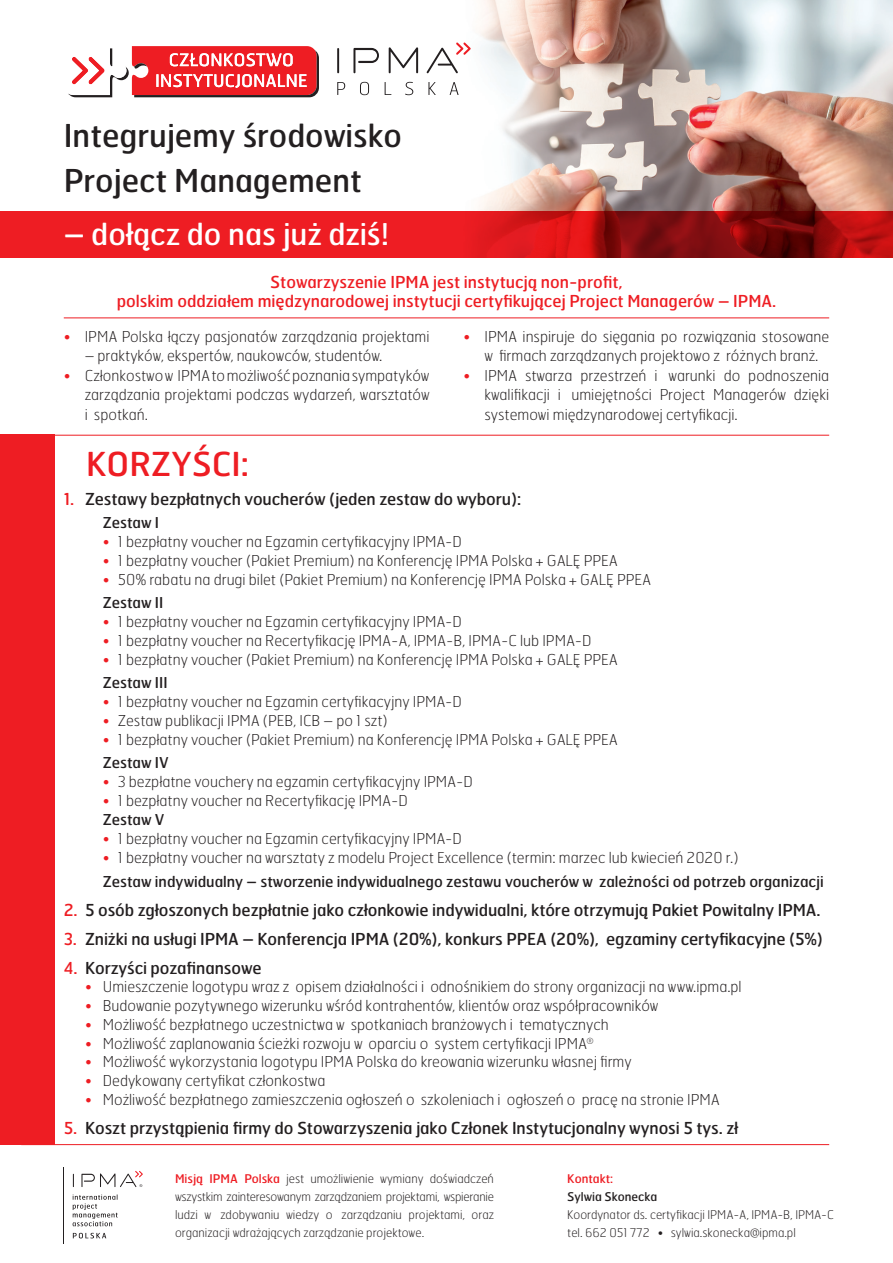
<style>
.page{position:relative;width:893px;height:1263px;background:#fff}
.page>*{position:absolute;margin:0;border:0;box-sizing:border-box;transform-origin:0 0}
.t1{font:33px "Hermes Pl";color:#ee1d23}
.t2{font:31.5px/45px "Hermes Pl";color:#231f20}
.t3{font:30px "Hermes Pl";color:#fff}
.SRÓDTYTULIK{font:16.5px "Hermes Pl";letter-spacing:-.005em;color:#231f20}
.t4{font:16.5px/19.5px "Hermes Pl";color:#ee1d23;text-align:center}
.TXT{font:100 15px/19.5px "Hermes Pl";color:#231f20;text-align:justify}
.ZESTAW{font:15px "Hermes Pl";color:#231f20}
.TXT-2{font:15px "Hermes Pl";color:#231f20}
.t5{font:100 12px/18px "Hermes Pl";color:#231f20;text-align:justify}
.t6{font:12px "Hermes Pl";color:#231f20}
.TXT-3{font:12px "Hermes Pl";color:#ee1d23}
.s1{color:#ee1d23}
.s2{font-weight:400;color:#ee1d23}
</style>
<div class="page">
<img style="left:401px;top:0;width:492px;height:212px">
<div style="left:0;top:435px;width:55px;height:710px;background:#ee1d23"></div>
<hr style="left:63px;top:1168px;width:1px;height:76px;background:#231f20">
<svg style="left:73px;top:1194px;width:45px;height:32px"></svg>
<svg style="left:73px;top:1233px;width:33px;height:5px"></svg>
<svg style="left:73px;top:1171px;width:70px;height:16px"></svg>
<hr style="left:21px;top:1144px;width:808px;height:1px;background:#ee1d23">
<hr style="left:21px;top:435px;width:808px;height:1px;background:#ee1d23">
<hr style="left:64px;top:317px;width:765px;height:1px;background:#ee1d23">
<svg style="left:0;top:212px;width:893px;height:46px;fill:#ee1d23"></svg>
<svg style="left:337px;top:82px;width:8px;height:13px"></svg>
<svg style="left:360px;top:82px;width:9px;height:13px"></svg>
<svg style="left:385px;top:82px;width:6px;height:13px"></svg>
<svg style="left:405px;top:82px;width:8px;height:13px"></svg>
<svg style="left:428px;top:82px;width:8px;height:13px"></svg>
<svg style="left:450px;top:82px;width:9px;height:13px"></svg>
<svg style="left:353px;top:48px;width:26px;height:25px"></svg>
<svg style="left:426px;top:42px;width:45px;height:31px"></svg>
<svg style="left:389px;top:47px;width:29px;height:26px"></svg>
<hr style="left:337px;top:48px;width:2px;height:25px;background:#231f20">
<svg style="left:68px;top:46px;width:251px;height:51px"></svg>
<p class="t2" style="left:64px;top:112px;width:339px">Integrujemy środowisko<br>Project Management</p>
<p class="t3" style="left:64px;top:215px;width:327px">– dołącz do nas już dziś!</p>
<p class="t4" style="left:117px;top:271px;width:661px">Stowarzyszenie IPMA jest instytucją non-profit,<br>polskim oddziałem międzynarodowej instytucji certyfikującej Project Managerów – IPMA.</p>
<p class="TXT" style="left:64px;top:326px;width:367px"><span class="s1">•</span> IPMA Polska łączy pasjonatów zarządzania projektami</p>
<p class="TXT" style="left:85px;top:346px;width:299px">– praktyków, ekspertów, naukowców, studentów.</p>
<p class="TXT" style="left:85px;top:365px;width:346px;text-indent:-21px"><span class="s1">•</span> Członkostwow IPMAtomożliwośćpoznaniasympatyków zarządzania projektami podczas wydarzeń, warsztatów i spotkań.</p>
<p class="t1" style="left:86px;top:442px;width:164px">KORZYŚCI:</p>
<p class="TXT" style="left:484px;top:326px;width:346px;text-indent:-21px"><span class="s1">•</span> IPMA inspiruje do sięgania po rozwiązania stosowane w firmach zarządzanych projektowo z różnych branż.</p>
<p class="TXT" style="left:484px;top:365px;width:346px;text-indent:-21px"><span class="s1">•</span> IPMA stwarza przestrzeń i warunki do podnoszenia kwalifikacji i umiejętności Project Managerów dzięki systemowi międzynarodowej certyfikacji.</p>
<p class="SRÓDTYTULIK" style="left:64px;top:488px;width:459px"><span class="s1">1.</span> Zestawy bezpłatnych voucherów (jeden zestaw do wyboru):</p>
<p class="ZESTAW" style="left:103px;top:513px;width:58px">Zestaw I</p>
<p class="TXT" style="left:103px;top:532px;width:361px"><span class="s1">•</span> 1 bezpłatny voucher na Egzamin certyfikacyjny IPMA-D</p>
<p class="TXT" style="left:103px;top:550px;width:516px"><span class="s1">•</span> 1 bezpłatny voucher (Pakiet Premium) na Konferencję IPMA Polska + GALĘ PPEA</p>
<p class="TXT" style="left:103px;top:569px;width:550px"><span class="s1">•</span> 50% rabatu na drugi bilet (Pakiet Premium) na Konferencję IPMA Polska + GALĘ PPEA</p>
<p class="ZESTAW" style="left:103px;top:593px;width:62px">Zestaw II</p>
<p class="TXT" style="left:103px;top:612px;width:361px"><span class="s1">•</span> 1 bezpłatny voucher na Egzamin certyfikacyjny IPMA-D</p>
<p class="TXT" style="left:103px;top:630px;width:490px"><span class="s1">•</span> 1 bezpłatny voucher na Recertyfikację IPMA-A, IPMA-B, IPMA-C lub IPMA-D</p>
<p class="TXT" style="left:103px;top:649px;width:516px"><span class="s1">•</span> 1 bezpłatny voucher (Pakiet Premium) na Konferencję IPMA Polska + GALĘ PPEA</p>
<p class="ZESTAW" style="left:103px;top:673px;width:66px">Zestaw III</p>
<p class="TXT" style="left:103px;top:692px;width:361px"><span class="s1">•</span> 1 bezpłatny voucher na Egzamin certyfikacyjny IPMA-D</p>
<p class="TXT" style="left:103px;top:710px;width:286px"><span class="s1">•</span> Zestaw publikacji IPMA (PEB, ICB – po 1 szt)</p>
<p class="TXT" style="left:103px;top:729px;width:516px"><span class="s1">•</span> 1 bezpłatny voucher (Pakiet Premium) na Konferencję IPMA Polska + GALĘ PPEA</p>
<p class="ZESTAW" style="left:103px;top:753px;width:67px">Zestaw IV</p>
<p class="TXT" style="left:103px;top:772px;width:372px"><span class="s1">•</span> 3 bezpłatne vouchery na egzamin certyfikacyjny IPMA-D</p>
<p class="TXT" style="left:103px;top:790px;width:307px"><span class="s1">•</span> 1 bezpłatny voucher na Recertyfikację IPMA-D</p>
<p class="TXT-2" style="left:103px;top:810px;width:63px">Zestaw V</p>
<p class="TXT" style="left:103px;top:829px;width:361px"><span class="s1">•</span> 1 bezpłatny voucher na Egzamin certyfikacyjny IPMA-D</p>
<p class="TXT" style="left:103px;top:847px;width:637px"><span class="s1">•</span> 1 bezpłatny voucher na warsztaty z modelu Project Excellence (termin: marzec lub kwiecień 2020 r.)</p>
<p class="ZESTAW" style="left:103px;top:872px;width:722px">Zestaw indywidualny – stworzenie indywidualnego zestawu voucherów w zależności od potrzeb organizacji</p>
<p class="SRÓDTYTULIK" style="left:64px;top:899px;width:758px"><span class="s1">2.</span> 5 osób zgłoszonych bezpłatnie jako członkowie indywidualni, które otrzymują Pakiet Powitalny IPMA.</p>
<p class="SRÓDTYTULIK" style="left:64px;top:928px;width:761px"><span class="s1">3.</span> Zniżki na usługi IPMA – Konferencja IPMA (20%), konkurs PPEA (20%), egzaminy certyfikacyjne (5%)</p>
<p class="SRÓDTYTULIK" style="left:64px;top:957px;width:199px"><span class="s1">4.</span> Korzyści pozafinansowe</p>
<p class="TXT" style="left:85px;top:977px;width:658px"><span class="s1">•</span> Umieszczenie logotypu wraz z opisem działalności i odnośnikiem do strony organizacji na www.ipma.pl</p>
<p class="TXT" style="left:85px;top:996px;width:575px"><span class="s1">•</span> Budowanie pozytywnego wizerunku wśród kontrahentów, klientów oraz współpracowników</p>
<p class="TXT" style="left:85px;top:1014px;width:525px"><span class="s1">•</span> Możliwość bezpłatnego uczestnictwa w spotkaniach branżowych i tematycznych</p>
<p class="TXT" style="left:85px;top:1033px;width:510px"><span class="s1">•</span> Możliwość zaplanowania ścieżki rozwoju w oparciu o system certyfikacji IPMA<sup>®</sup></p>
<p class="TXT" style="left:85px;top:1052px;width:548px"><span class="s1">•</span> Możliwość wykorzystania logotypu IPMA Polska do kreowania wizerunku własnej firmy</p>
<p class="TXT" style="left:85px;top:1071px;width:242px"><span class="s1">•</span> Dedykowany certyfikat członkostwa</p>
<p class="TXT" style="left:85px;top:1089px;width:636px"><span class="s1">•</span> Możliwość bezpłatnego zamieszczenia ogłoszeń o szkoleniach i ogłoszeń o pracę na stronie IPMA</p>
<p class="SRÓDTYTULIK" style="left:64px;top:1117px;width:676px"><span class="s1">5.</span> Koszt przystąpienia firmy do Stowarzyszenia jako Członek Instytucjonalny wynosi 5 tys. zł</p>
<p class="t5" style="left:175px;top:1170px;width:320px"><span class="s2">Misją IPMA Polska</span> jest umożliwienie wymiany doświadczeń wszystkim zainteresowanym zarządzaniem projektami, wspieranie ludzi w zdobywaniu wiedzy o zarządzaniu projektami, oraz organizacji wdrażających zarządzanie projektowe.</p>
<p class="TXT-3" style="left:567px;top:1171px;width:47px">Kontakt:</p>
<p class="t6" style="left:567px;top:1189px;width:91px">Sylwia Skonecka</p>
<p class="t5" style="left:567px;top:1206px;width:268px">Koordynator ds. certyfikacji IPMA-A, IPMA-B, IPMA-C</p>
<p class="t5" style="left:567px;top:1224px;width:230px">tel. 662 051 772 • sylwia.skonecka@ipma.pl</p>
</div>
